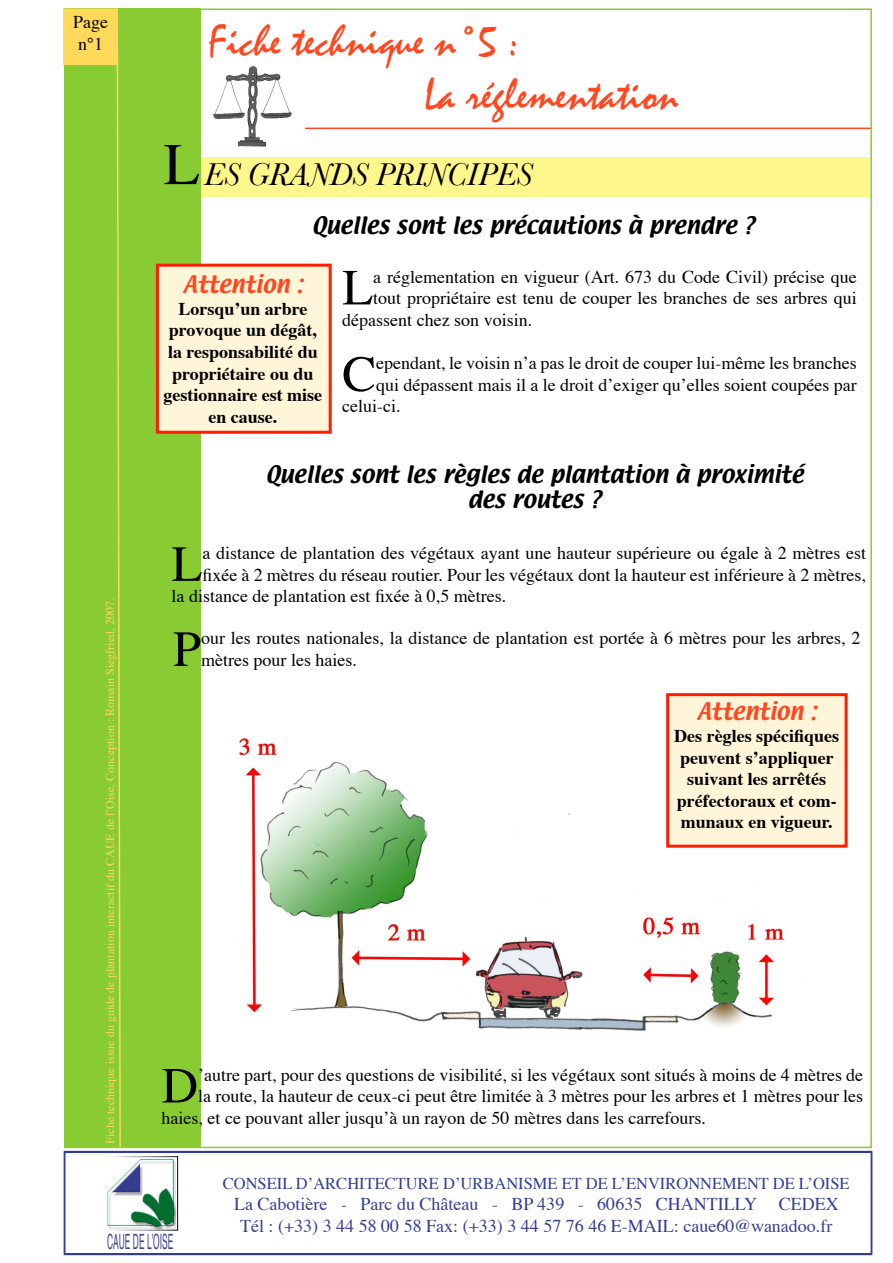
<style>
.page{position:relative;width:893px;height:1263px;background:#fff}
.page>*{position:absolute;margin:0;border:0;box-sizing:border-box;transform-origin:0 0}
.t1{font:59.1px "Times";color:#000}
.t2{font:50.55px "Times";color:#000}
.t3{font:45px "Mistral";color:#ff4720}
.t4{font:italic 33px "Baskerville";color:#000}
.t5{font:21px/25.2px "Textile";color:#000;text-align:center}
.t6{font:21px "Textile";color:#ff4720}
.Normal_e{font:21px "Helvetica";color:#3a3f8e;scale:.4 1}
.t7{font:18px/21.6px "Times";color:#000}
.t8{font:700 18px/21.6px "Times";color:#000;text-align:center}
.t9{font:18px "Times";color:#353d92}
.t10{font:16.5px "Times";color:#353d92}
.t11{font:12px "Times";color:#ffd95a}
</style>
<div class="page">
<img style="left:239px;top:738px;width:546px;height:293px">
<div style="left:154px;top:157px;width:716px;height:39px;background:#fff68c"></div>
<div style="left:65px;top:9px;width:136px;height:1139px;background:#89cb32"></div>
<img style="left:108px;top:1159px;width:68px;height:69px">
<div style="left:106px;top:1157px;width:72px;height:73px;border:1px solid #fff"></div>
<hr style="left:220px;top:128px;width:652px;height:1px;background:#ff4720">
<img style="left:213px;top:66px;width:92px;height:81px">
<div style="left:668px;top:695px;width:178px;height:151px;background:#fff6d9"></div>
<div style="left:666px;top:693px;width:182px;height:155px;border:3px solid #ff1d00"></div>
<div style="left:157px;top:265px;width:173px;height:167px;background:#fff6d9"></div>
<div style="left:156px;top:264px;width:176px;height:170px;border:3px solid #ff1d00"></div>
<div style="left:64px;top:9px;width:53px;height:55px;background:#ffd95a"></div>
<svg style="left:116px;top:8px;width:6px;height:1139px"></svg>
<div style="left:64px;top:1151px;width:808px;height:104px;border:2px solid #353d92"></div>
<p class="t7" style="left:73px;top:12px;width:36px">Page</p>
<p class="t7" style="left:78px;top:34px;width:27px">n°1</p>
<p class="t11" style="left:102px;top:1143px;width:547px;rotate:-90deg">Fiche technique issue du guide de plantation interactif du CAUE de lʼOise, Conception : Romain Siegfried, 2007.</p>
<p class="t3" style="left:208px;top:16px;width:311px">Fiche technique n°5 :</p>
<p class="t3" style="left:424px;top:70px;width:256px">La réglementation</p>
<p class="t1" style="left:164px;top:127px;width:38px">L</p>
<p class="t4" style="left:204px;top:155px;width:330px">ES GRANDS PRINCIPES</p>
<p class="t5" style="left:312px;top:213px;width:444px">Quelles sont les précautions à prendre ?</p>
<p class="t2" style="left:342px;top:255px;width:32px">L</p>
<p class="t7" style="left:373px;top:267px;width:485px">a réglementation en vigueur (Art. 673 du Code Civil) précise que</p>
<p class="t6" style="left:183px;top:270px;width:121px">Attention :</p>
<p class="t8" style="left:164px;top:299px;width:160px">Lorsquʼun arbre provoque un dégât, la responsabilité du propriétaire ou du gestionnaire est mise en cause.</p>
<p class="t7" style="left:373px;top:289px;width:485px">tout propriétaire est tenu de couper les branches de ses arbres qui</p>
<p class="t7" style="left:342px;top:310px;width:191px">dépassent chez son voisin.</p>
<p class="t2" style="left:342px;top:342px;width:35px">C</p>
<p class="t7" style="left:376px;top:353px;width:482px">ependant, le voisin nʼa pas le droit de couper lui-même les branches</p>
<p class="t7" style="left:376px;top:375px;width:482px">qui dépassent mais il a le droit dʼexiger quʼelles soient coupées par</p>
<p class="t7" style="left:342px;top:397px;width:60px">celui-ci.</p>
<p class="t5" style="left:265px;top:463px;width:539px">Quelles sont les règles de plantation à proximité des routes ?</p>
<p class="t2" style="left:171px;top:532px;width:32px">L</p>
<p class="t7" style="left:202px;top:543px;width:665px">a distance de plantation des végétaux ayant une hauteur supérieure ou égale à 2 mètres est</p>
<p class="t7" style="left:202px;top:565px;width:665px">fixée à 2 mètres du réseau routier. Pour les végétaux dont la hauteur est inférieure à 2 mètres,</p>
<p class="t7" style="left:171px;top:587px;width:336px">la distance de plantation est fixée à 0,5 mètres.</p>
<p class="t2" style="left:173px;top:617px;width:30px">P</p>
<p class="t7" style="left:201px;top:628px;width:661px">our les routes nationales, la distance de plantation est portée à 6 mètres pour les arbres, 2 mètres pour les haies.</p>
<p class="t6" style="left:697px;top:697px;width:121px">Attention :</p>
<p class="t8" style="left:674px;top:726px;width:166px">Des règles spécifiques peuvent sʼappliquer suivant les arrêtés préfectoraux et com&shy;munaux en vigueur.</p>
<p class="t2" style="left:162px;top:1053px;width:38px">D</p>
<p class="t7" style="left:198px;top:1065px;width:666px">ʼautre part, pour des questions de visibilité, si les végétaux sont situés à moins de 4 mètres de</p>
<p class="t7" style="left:198px;top:1087px;width:667px">la route, la hauteur de ceux-ci peut être limitée à 3 mètres pour les arbres et 1 mètres pour les</p>
<p class="t7" style="left:162px;top:1108px;width:546px">haies, et ce pouvant aller jusquʼà un rayon de 50 mètres dans les carrefours.</p>
<p class="Normal_e" style="left:107px;top:1227px;width:167px">CAUE DE LʼOISE</p>
<p class="t10" style="left:223px;top:1172px;width:628px">CONSEIL DʼARCHITECTURE DʼURBANISME ET DE LʼENVIRONNEMENT DE LʼOISE</p>
<p class="t9" style="left:234px;top:1193px;width:606px">La Cabotière - Parc du Château - BP 439 - 60635 CHANTILLY CEDEX</p>
<p class="t9" style="left:240px;top:1214px;width:594px">Tél : (+33) 3 44 58 00 58 Fax: (+33) 3 44 57 76 46 E-MAIL: caue60@wanadoo.fr</p>
</div>
